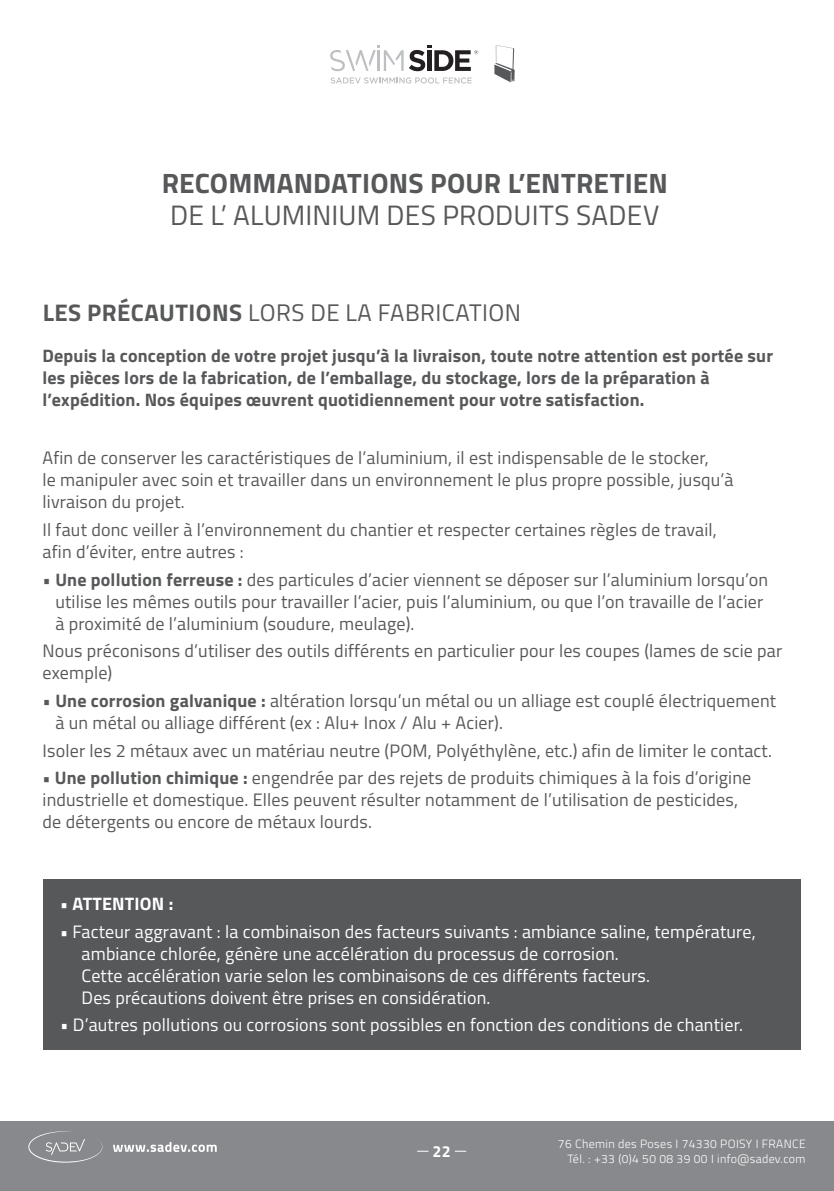
<style>
.page{position:relative;width:834px;height:1191px;background:#fff}
.page>*{position:absolute;margin:0;border:0;box-sizing:border-box;transform-origin:0 0}
.t1{font:700 28px "Titillium Web";letter-spacing:.005em;color:#57585a}
.t2{font:28px "Titillium Web";letter-spacing:.005em;color:#57585a}
.t3{font:24px "Titillium Web";letter-spacing:.02em;color:#57585a}
.t4{font:18px/22px "Titillium Web";letter-spacing:.01em;color:#57585a}
.t5{font:18px/22px "Titillium Web";letter-spacing:.01em;color:#fff}
.t6{font:700 18px/22px "Titillium Web";letter-spacing:.01em;color:#57585a}
.t7{font:700 18px "Titillium Web";letter-spacing:.01em;color:#fff}
.t8{font:700 16px "Titillium Web";color:#fff}
.t9{font:300 12px/14.4px "Titillium Web";letter-spacing:.03em;color:#fff;text-align:right}
.s1{font-weight:700}
</style>
<div class="page">
<div style="left:0;top:1121px;width:833px;height:70px;background:#87898c"></div>
<svg style="left:28px;top:1131px;width:74px;height:31px"></svg>
<svg style="left:113px;top:1142px;width:104px;height:10px"></svg>
<svg style="left:494px;top:45px;width:21px;height:37px"></svg>
<svg style="left:330px;top:77px;width:141px;height:7px"></svg>
<svg style="left:330px;top:45px;width:73px;height:26px"></svg>
<svg style="left:409px;top:45px;width:69px;height:26px"></svg>
<div style="left:43px;top:878px;width:757px;height:171px;background:#57585a"></div>
<h1 class="t1" style="left:162px;top:167px;width:507px">RECOMMANDATIONS POUR L’ENTRETIEN</h1>
<h1 class="t2" style="left:170px;top:199px;width:490px">DE L’ ALUMINIUM DES PRODUITS SADEV</h1>
<h2 class="t3" style="left:43px;top:298px;width:480px"><span class="s1">LES PRÉCAUTIONS</span> LORS DE LA FABRICATION</h2>
<p class="t6" style="left:43px;top:345px;width:731px">Depuis la conception de votre projet jusqu’à la livraison, toute notre attention est portée sur les pièces lors de la fabrication, de l’emballage, du stockage, lors de la préparation à l’expédition. Nos équipes œuvrent quotidiennement pour votre satisfaction.</p>
<p class="t4" style="left:43px;top:447px;width:692px">Afin de conserver les caractéristiques de l’aluminium, il est indispensable de le stocker,<br>le manipuler avec soin et travailler dans un environnement le plus propre possible, jusqu’à livraison du projet.</p>
<p class="t4" style="left:43px;top:518px;width:675px">Il faut donc veiller à l’environnement du chantier et respecter certaines règles de travail, afin d’éviter, entre autres :</p>
<p class="t4" style="left:55px;top:568px;width:714px;text-indent:-13px">• <span class="s1">Une pollution ferreuse :</span> des particules d’acier viennent se déposer sur l’aluminium lorsqu’on utilise les mêmes outils pour travailler l’acier, puis l’aluminium, ou que l’on travaille de l’acier à proximité de l’aluminium (soudure, meulage).</p>
<p class="t4" style="left:43px;top:640px;width:741px">Nous préconisons d’utiliser des outils différents en particulier pour les coupes (lames de scie par exemple)</p>
<p class="t4" style="left:55px;top:689px;width:722px;text-indent:-13px">• <span class="s1">Une corrosion galvanique :</span> altération lorsqu’un métal ou un alliage est couplé électriquement à un métal ou alliage différent (ex : Alu+ Inox / Alu + Acier).</p>
<p class="t4" style="left:43px;top:739px;width:730px">Isoler les 2 métaux avec un matériau neutre (POM, Polyéthylène, etc.) afin de limiter le contact.</p>
<p class="t4" style="left:43px;top:767px;width:710px"><span class="s1">• Une pollution chimique :</span> engendrée par des rejets de produits chimiques à la fois d’origine industrielle et domestique. Elles peuvent résulter notamment de l’utilisation de pesticides, de détergents ou encore de métaux lourds.</p>
<p class="t7" style="left:60px;top:893px;width:115px">• ATTENTION :</p>
<p class="t5" style="left:82px;top:920px;width:675px;text-indent:-21px"><span class="s1">•</span> F acteur aggravant : la combinaison des facteurs suivants : ambiance saline, température, ambiance chlorée, génère une accélération du processus de corrosion.<br>Cette accélération varie selon les combinaisons de ces différents facteurs.<br>Des précautions doivent être prises en considération.</p>
<p class="t5" style="left:60px;top:1014px;width:684px">• D’autres pollutions ou corrosions sont possibles en fonction des conditions de chantier.</p>
<p class="t8" style="left:432px;top:1141px;width:20px">22</p>
<p class="t9" style="left:558px;top:1137px;width:249px">76 Chemin des Poses I 74330 POISY I FRANCE<br>Tél. : +33 (0)4 50 08 39 00 I info@sadev.com</p>
</div>
